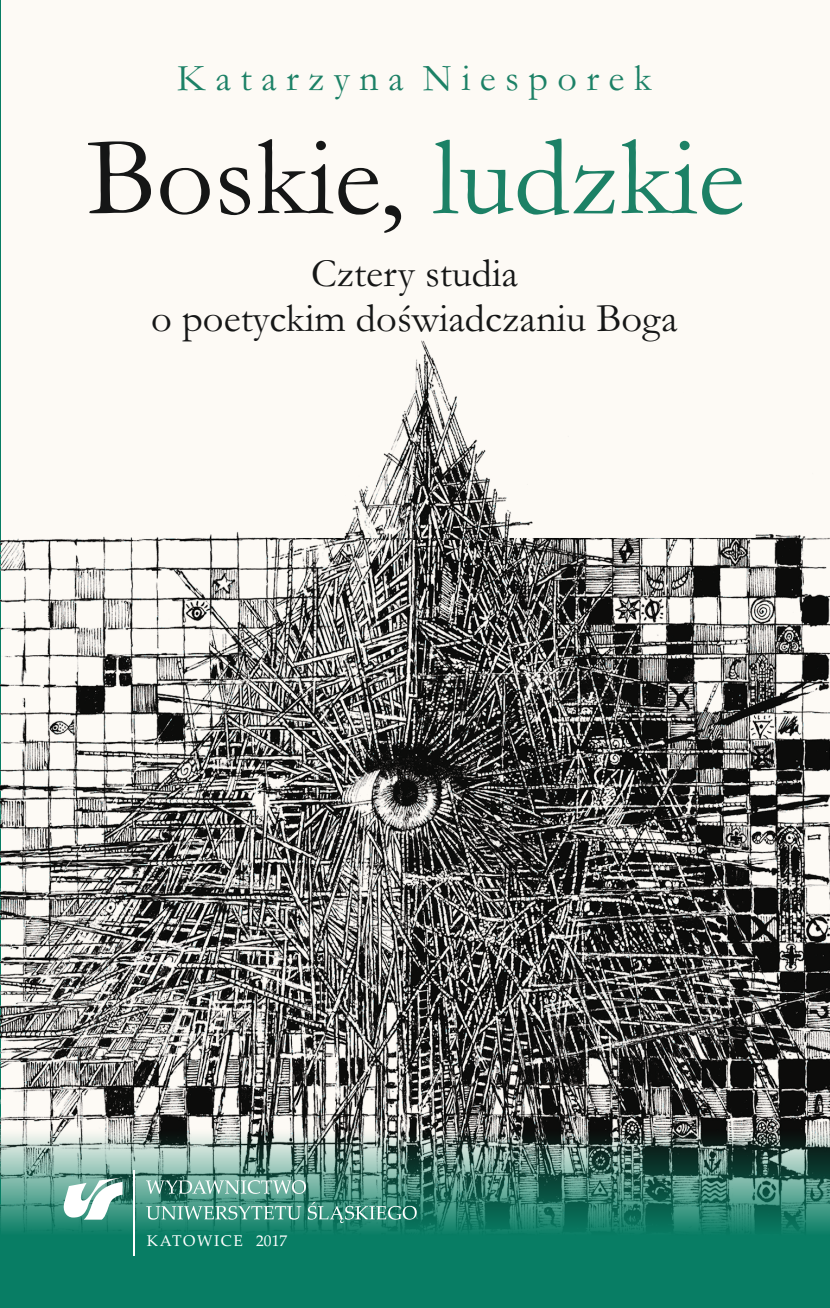
<style>
.page{position:relative;width:830px;height:1308px;background:#fff}
.page>*{position:absolute;margin:0;border:0;box-sizing:border-box;transform-origin:0 0}
.t1{font:112.95px "Garamond";color:#151616}
.t2{font:40.73px/45.7px "Garamond";color:#151616;text-align:center}
.t3{font:38.25px "Garamond";letter-spacing:.245em;color:#1c8166}
.t4{font:15.53px "Palatino Linotype";letter-spacing:.1em;color:#fff}
.s1{color:#1c8166}
</style>
<div class="page">
<img style="left:0;top:336px;width:829px;height:754px">
<img style="left:333px;top:338px;width:350px;height:201px">
<img style="left:0;top:1090px;width:829px;height:217px">
<svg style="left:62px;top:1177px;width:60px;height:42px"></svg>
<hr style="left:133px;top:1170px;width:1px;height:85px;background:#fff">
<svg style="left:146px;top:1179px;width:270px;height:43px;background:#599d8d"></svg>
<p class="t3" style="left:177px;top:65px;width:476px">Katarzyna Niesporek</p>
<h1 class="t1" style="left:87px;top:139px;width:659px">Boskie, <span class="s1">ludzkie</span></h1>
<p class="t2" style="left:151px;top:255px;width:527px">Cztery studia<br>o poetyckim doświadczaniu Boga</p>
<p class="t4" style="left:147px;top:1234px;width:142px">KATOWICE 2017</p>
</div>
